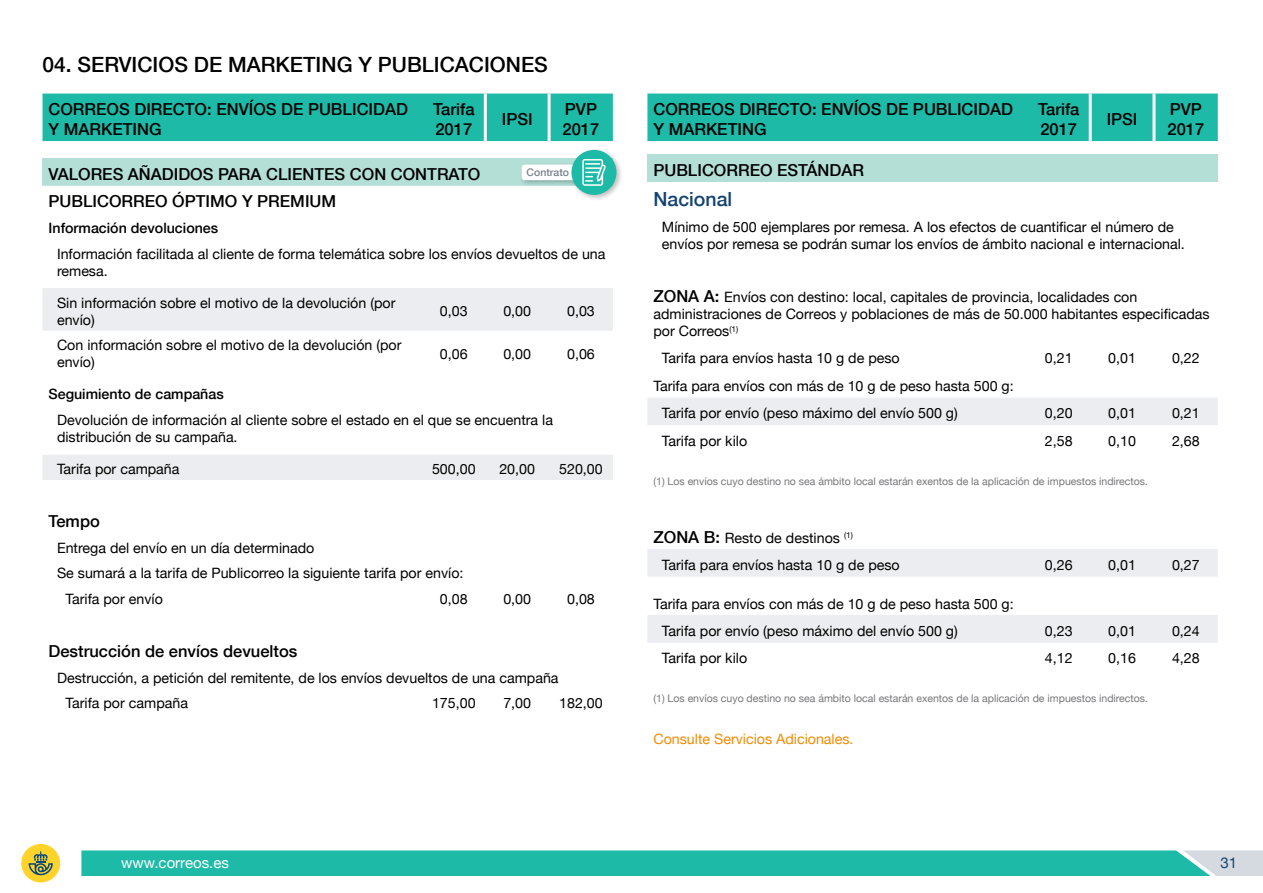
<style>
.page{position:relative;width:1263px;height:893px;background:#fff}
.page>*{position:absolute;margin:0;border:0;box-sizing:border-box;transform-origin:0 0}
.t1{font:500 21px "Helvetica Neue";color:#000}
.t2{font:500 19.5px "Helvetica Neue";color:#154371}
.t3{font:500 16.5px/19.8px "Helvetica Neue";color:#000}
.t4{font:15px "Helvetica Neue";color:#fff}
.t5{font:15px "Helvetica Neue";color:#154371}
.t6{font:14.25px/17.1px "Helvetica Neue";color:#000}
.t7{font:500 14.25px "Helvetica Neue";color:#000}
.t8{font:14.25px "Helvetica Neue";color:#f38b00}
.t9{font:10.5px "Helvetica Neue";color:#77777a}
.t10{font:500 10.5px "Helvetica Neue";color:#78808a}
.s1{font-weight:500;font-size:16.5px}
</style>
<div class="page">
<div style="left:21px;top:844px;width:39px;height:38px;background:#ffd32a;border-radius:50%"></div>
<svg style="left:29px;top:851px;width:24px;height:24px"></svg>
<div style="left:43px;top:94px;width:570px;height:47px;background:#1dbaa7"></div>
<div style="left:43px;top:158px;width:570px;height:28px;background:#b3dfd7"></div>
<div style="left:43px;top:288px;width:570px;height:192px;background:#ebedf0"></div>
<svg style="left:43px;top:331px;width:570px;height:123px"></svg>
<hr style="left:484px;top:94px;width:3px;height:47px;background:#fff">
<hr style="left:548px;top:94px;width:3px;height:47px;background:#fff">
<div style="left:647px;top:94px;width:571px;height:47px;background:#1dbaa7"></div>
<div style="left:647px;top:154px;width:571px;height:28px;background:#b3dfd7"></div>
<svg style="left:647px;top:398px;width:571px;height:245px"></svg>
<svg style="left:647px;top:425px;width:571px;height:28px"></svg>
<hr style="left:1089px;top:94px;width:3px;height:47px;background:#fff">
<hr style="left:1152px;top:94px;width:3px;height:47px;background:#fff">
<svg style="left:81px;top:850px;width:1182px;height:26px;background:#2cbdac"></svg>
<div style="left:519px;top:162px;width:70px;height:25px;background:#000;opacity:.25"></div>
<div style="left:522px;top:165px;width:60px;height:15px;background:#fff;border-radius:3px"></div>
<div style="left:569px;top:147px;width:54px;height:54px;background:#000;opacity:.25"></div>
<div style="left:571px;top:150px;width:45px;height:45px;background:#1dbaa7;border-radius:50%"></div>
<svg style="left:582px;top:159px;width:24px;height:27px"></svg>
<h1 class="t1" style="left:43px;top:48px;width:49px">04. servicios</h1>
<h1 class="t1" style="left:194px;top:48px;width:49px">de marketing</h1>
<h1 class="t1" style="left:358px;top:48px;width:34px">y publicaciones</h1>
<p class="t3" style="left:49px;top:99px;width:361px">CORREOS DIRECTO: ENVÍOS DE PUBLICIDAD<br>Y MARKETING</p>
<p class="t3" style="left:433px;top:99px;width:43px">Tarifa<br>2017</p>
<p class="t3" style="left:502px;top:109px;width:32px">IPSI</p>
<p class="t3" style="left:563px;top:99px;width:38px">PVP<br>2017</p>
<p class="t3" style="left:48px;top:159px;width:433px;line-height:27.8px">VALORES AÑADIDOS PARA CLIENTES CON CONTRATO<br>Publicorreo</p>
<p class="t10" style="left:527px;top:164px;width:44px">Contrato</p>
<p class="t3" style="left:172px;top:191px;width:24px">Óptimo</p>
<p class="t3" style="left:242px;top:191px;width:39px">y Premium</p>
<p class="t7" style="left:49px;top:217px;width:171px">Información devoluciones</p>
<p class="t6" style="left:57px;top:245px;width:550px">Información facilitada al cliente de forma telemática sobre los envíos devueltos de una remesa.</p>
<p class="t6" style="left:57px;top:294px;width:340px">Sin información sobre el motivo de la devolución (por envío)</p>
<p class="t6" style="left:440px;top:302px;width:29px">0,03</p>
<p class="t6" style="left:503px;top:302px;width:29px">0,00</p>
<p class="t6" style="left:567px;top:302px;width:29px">0,03</p>
<p class="t6" style="left:57px;top:337px;width:346px">Con información sobre el motivo de la devolución (por envío)</p>
<p class="t6" style="left:440px;top:345px;width:29px">0,06</p>
<p class="t6" style="left:503px;top:345px;width:29px">0,00</p>
<p class="t6" style="left:567px;top:345px;width:29px">0,06</p>
<p class="t7" style="left:49px;top:383px;width:177px">Seguimiento de campañas</p>
<p class="t6" style="left:57px;top:411px;width:497px">Devolución de información al cliente sobre el estado en el que se encuentra la distribución de su campaña.</p>
<p class="t6" style="left:57px;top:460px;width:124px">Tarifa por campaña</p>
<p class="t6" style="left:432px;top:460px;width:45px">500,00</p>
<p class="t6" style="left:499px;top:460px;width:37px">20,00</p>
<p class="t6" style="left:559px;top:460px;width:45px">520,00</p>
<p class="t3" style="left:49px;top:511px;width:53px">Tempo</p>
<p class="t6" style="left:57px;top:539px;width:259px">Entrega del envío en un día determinado</p>
<p class="t6" style="left:57px;top:565px;width:408px">Se sumará a la tarifa de Publicorreo la siguiente tarifa por envío:</p>
<p class="t6" style="left:66px;top:590px;width:99px">Tarifa por envío</p>
<p class="t6" style="left:440px;top:590px;width:29px">0,08</p>
<p class="t6" style="left:503px;top:590px;width:29px">0,00</p>
<p class="t6" style="left:567px;top:590px;width:29px">0,08</p>
<p class="t3" style="left:49px;top:641px;width:250px">Destrucción de envíos devueltos</p>
<p class="t6" style="left:66px;top:665px;width:495px;line-height:25.5px;text-indent:-9px">Destrucción, a petición del remitente, de los envíos devueltos de una campaña<br>Tarifa por campaña</p>
<p class="t6" style="left:432px;top:694px;width:45px">175,00</p>
<p class="t6" style="left:503px;top:694px;width:29px">7,00</p>
<p class="t6" style="left:559px;top:694px;width:45px">182,00</p>
<p class="t4" style="left:121px;top:854px;width:109px">www.correos.es</p>
<p class="t3" style="left:653px;top:99px;width:361px">CORREOS DIRECTO: ENVÍOS DE PUBLICIDAD<br>Y MARKETING</p>
<p class="t3" style="left:1038px;top:99px;width:43px">Tarifa<br>2017</p>
<p class="t3" style="left:1107px;top:109px;width:32px">IPSI</p>
<p class="t3" style="left:1167px;top:99px;width:38px">PVP<br>2017</p>
<p class="t3" style="left:653px;top:159px;width:212px">PUBLICORREO ESTÁNDAR</p>
<h2 class="t2" style="left:653px;top:183px;width:80px">Nacional</h2>
<p class="t6" style="left:662px;top:218px;width:524px">Mínimo de 500 ejemplares por remesa. A los efectos de cuantificar el número de envíos por remesa se podrán sumar los envíos de ámbito nacional e internacional.</p>
<p class="t3" style="left:653px;top:286px;width:24px">Zona</p>
<p class="t6" style="left:653px;top:288px;width:558px;text-indent:50px"><span class="s1">A:</span> Envíos con destino: local, capitales de provincia, localidades con administraciones de Correos y poblaciones de más de 50.000 habitantes especificadas por Correos<sup>(1)</sup></p>
<p class="t6" style="left:662px;top:349px;width:239px">Tarifa para envíos hasta 10 g de peso</p>
<p class="t6" style="left:1045px;top:349px;width:29px">0,21</p>
<p class="t6" style="left:1108px;top:349px;width:29px">0,01</p>
<p class="t6" style="left:1172px;top:349px;width:29px">0,22</p>
<p class="t6" style="left:662px;top:371px;width:353px;line-height:27.8px;text-indent:-9px">Tarifa para envíos con más de 10 g de peso hasta 500 g:<br>Tarifa por envío (peso máximo del envío 500 g)</p>
<p class="t6" style="left:1045px;top:404px;width:29px">0,20</p>
<p class="t6" style="left:1108px;top:404px;width:29px">0,01</p>
<p class="t6" style="left:1172px;top:404px;width:29px">0,21</p>
<p class="t6" style="left:662px;top:432px;width:87px">Tarifa por kilo</p>
<p class="t6" style="left:1045px;top:432px;width:29px">2,58</p>
<p class="t6" style="left:1108px;top:432px;width:29px">0,10</p>
<p class="t6" style="left:1172px;top:432px;width:29px">2,68</p>
<p class="t9" style="left:653px;top:475px;width:496px">(1) Los envíos cuyo destino no sea ámbito local estarán exentos de la aplicación de impuestos indirectos.</p>
<p class="t3" style="left:653px;top:526px;width:24px">Zona</p>
<p class="t6" style="left:662px;top:524px;width:239px;line-height:26.7px;text-align:center"><span class="s1">B:</span> Resto de destinos <sup>(1)<br></sup>Tarifa para envíos hasta 10 g de peso</p>
<p class="t6" style="left:662px;top:590px;width:353px;line-height:26.7px;text-indent:-9px">Tarifa para envíos con más de 10 g de peso hasta 500 g:<br>Tarifa por envío (peso máximo del envío 500 g)</p>
<p class="t6" style="left:1045px;top:556px;width:29px">0,26</p>
<p class="t6" style="left:1108px;top:556px;width:29px">0,01</p>
<p class="t6" style="left:1172px;top:556px;width:29px">0,27</p>
<p class="t6" style="left:1045px;top:622px;width:29px">0,23</p>
<p class="t6" style="left:1108px;top:622px;width:29px">0,01</p>
<p class="t6" style="left:1172px;top:622px;width:29px">0,24</p>
<p class="t6" style="left:662px;top:649px;width:87px">Tarifa por kilo</p>
<p class="t6" style="left:1045px;top:649px;width:29px">4,12</p>
<p class="t6" style="left:1108px;top:649px;width:29px">0,16</p>
<p class="t6" style="left:1172px;top:649px;width:29px">4,28</p>
<p class="t9" style="left:653px;top:692px;width:496px">(1) Los envíos cuyo destino no sea ámbito local estarán exentos de la aplicación de impuestos indirectos.</p>
<p class="t8" style="left:653px;top:731px;width:202px">Consulte Servicios Adicionales.</p>
<p class="t5" style="left:1220px;top:854px;width:18px">31</p>
</div>
